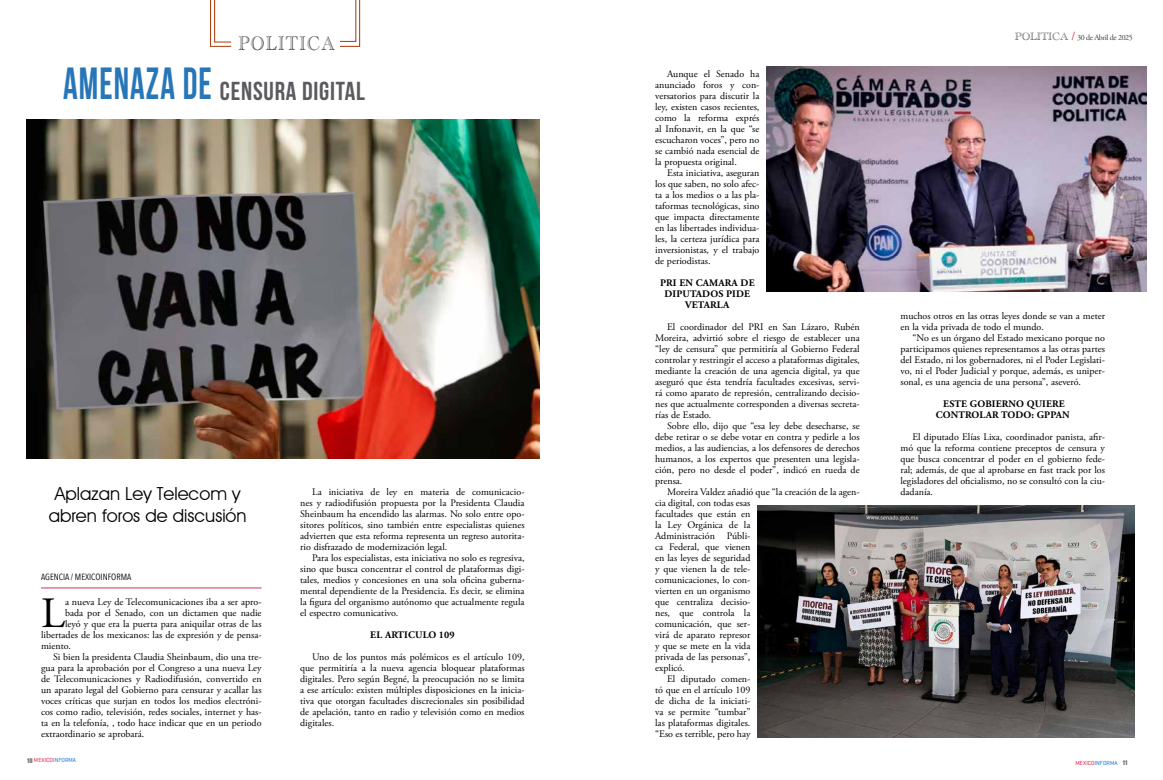
<style>
.page{position:relative;width:1163px;height:780px;background:#fff}
.page>*{position:absolute;margin:0;border:0;box-sizing:border-box;transform-origin:0 0}
.t1{font:43.2px "Adobe Garamond Pro";color:#000}
.t2{font:700 26px "Bebas Neue";letter-spacing:.03em;color:#5b5b5f}
.t3{font:20.4px "Academy Engraved Let Plain";letter-spacing:.08em;color:#433f40;scale:.87 1}
.t4{font:18px/21.6px "Avant Garde IT Cby BT";color:#000;text-align:center}
.t5{font:10px/11px "Adobe Garamond Pro";color:#000;text-align:justify}
.t6{font:700 10px/11px "Adobe Garamond Pro";letter-spacing:.015em;color:#000;text-align:center}
.t7{font:9px "Avenir Next Condensed";color:#000}
.t8{font:8px "Adobe Garamond Pro";letter-spacing:-.05em;color:#433f40}
.t9{font:6px "Geogrotesque";color:#0066d0}
.s1{font-size:45px;color:#2776b8}
.s2{font-family:"Impact";color:#727277}
.s3{color:#ee0031}
.s4{font-family:"Academy Engraved Let Plain";font-size:11px}
.s5{font-size:12px;color:#e12c40}
</style>
<div class="page">
<hr style="left:41px;top:587px;width:220px;height:1px;background:#e02c41">
<img style="left:27px;top:120px;width:512px;height:338px">
<img style="left:766px;top:66px;width:380px;height:226px">
<img style="left:757px;top:505px;width:377px;height:232px">
<svg style="left:210px;top:0;width:22px;height:47px"></svg>
<svg style="left:339px;top:0;width:21px;height:47px"></svg>
<h3 class="t3" style="left:238px;top:28px;width:112px">POLITICA</h3>
<h2 class="t2" style="left:63px;top:76px;width:303px"><span class="s1">AMENAZA DE</span> CENSURA DIGITAL</h2>
<p class="t5" style="left:655px;top:69px;width:106px;text-indent:12px">Aunque el Senado ha anunciado foros y con&shy;versatorios para discutir la ley, existen casos recientes, como la reforma exprés al Infonavit, en la que “se escucharon voces”, pero no se cambió nada esencial de la propuesta original.</p>
<p class="t5" style="left:655px;top:168px;width:106px;text-indent:12px">Esta iniciativa, aseguran los que saben, no solo afec&shy;ta a los medios o a las pla&shy;taformas tecnológicas, sino que impacta directamente en las libertades individua&shy;les, la certeza jurídica para inversionistas, y el trabajo de periodistas.</p>
<p class="t6" style="left:660px;top:277px;width:96px">PRI EN CAMARA DE<br>DIPUTADOS PIDE<br>VETARLA</p>
<p class="t5" style="left:655px;top:322px;width:206px;text-indent:12px">El coordinador del PRI en San Lázaro, Rubén Moreira, advirtió sobre el riesgo de establecer una “ley de censura” que permitiría al Gobierno Federal controlar y restringir el acceso a plataformas digitales, mediante la creación de una agencia digital, ya que aseguró que ésta tendría facultades excesivas, servi&shy;rá como aparato de represión, centralizando decisio&shy;nes que actualmente corresponden a diversas secreta&shy;rías de Estado.</p>
<p class="t5" style="left:655px;top:421px;width:206px;text-indent:12px">Sobre ello, dijo que “esa ley debe desecharse, se debe retirar o se debe votar en contra y pedirle a los medios, a las audiencias, a los defensores de derechos humanos, a los expertos que presenten una legisla&shy;ción, pero no desde el poder”, indicó en rueda de prensa.</p>
<p class="t5" style="left:667px;top:487px;width:194px">Moreira Valdez añadió que “la creación de la agen-</p>
<p class="t5" style="left:655px;top:498px;width:97px">cia digital, con todas esas</p>
<p class="t5" style="left:655px;top:509px;width:97px">facultades que están en</p>
<p class="t5" style="left:655px;top:520px;width:97px">la Ley Orgánica de la</p>
<p class="t5" style="left:655px;top:531px;width:97px">Administración Públi-</p>
<p class="t5" style="left:655px;top:542px;width:97px">ca Federal, que vienen</p>
<p class="t5" style="left:655px;top:553px;width:97px">en las leyes de seguridad</p>
<p class="t5" style="left:655px;top:564px;width:97px">y que vienen la de tele-</p>
<p class="t5" style="left:655px;top:575px;width:97px">comunicaciones, lo con-</p>
<p class="t5" style="left:655px;top:586px;width:97px">vierten en un organismo</p>
<p class="t5" style="left:655px;top:597px;width:97px">que centraliza decisio-</p>
<p class="t5" style="left:655px;top:608px;width:97px">nes, que controla la</p>
<p class="t5" style="left:655px;top:619px;width:97px">comunicación, que ser-</p>
<p class="t5" style="left:655px;top:630px;width:97px">virá de aparato represor</p>
<p class="t5" style="left:655px;top:641px;width:97px">y que se mete en la vida</p>
<p class="t5" style="left:655px;top:652px;width:97px">privada de las personas”,</p>
<p class="t5" style="left:655px;top:663px;width:31px">explicó.</p>
<p class="t5" style="left:667px;top:674px;width:85px">El diputado comen-</p>
<p class="t5" style="left:655px;top:685px;width:97px">tó que en el artículo 109</p>
<p class="t5" style="left:655px;top:696px;width:97px">de dicha de la iniciati-</p>
<p class="t5" style="left:655px;top:707px;width:97px">va se permite “tumbar”</p>
<p class="t5" style="left:655px;top:718px;width:97px">las plataformas digitales.</p>
<p class="t5" style="left:655px;top:729px;width:97px">“Eso es terrible, pero hay</p>
<h3 class="t4" style="left:49px;top:482px;width:199px">Aplazan Ley Telecom y abren foros de discusión</h3>
<p class="t5" style="left:300px;top:487px;width:226px;text-indent:12px">La iniciativa de ley en materia de comunicacio&shy;nes y radiodifusión propuesta por la Presidenta Claudia Sheinbaum ha encendido las alarmas. No solo entre opo&shy;sitores políticos, sino también entre especialistas quienes advierten que esta reforma representa un regreso autorita&shy;rio disfrazado de modernización legal.</p>
<p class="t5" style="left:300px;top:553px;width:226px;text-indent:12px">Para los especialistas, esta iniciativa no solo es regresiva, sino que busca concentrar el control de plataformas digi&shy;tales, medios y concesiones en una sola oficina guberna&shy;mental dependiente de la Presidencia. Es decir, se elimina la figura del organismo autónomo que actualmente regula el espectro comunicativo.</p>
<p class="t6" style="left:370px;top:629px;width:86px">EL ARTICULO 109</p>
<p class="t5" style="left:300px;top:652px;width:226px;text-indent:12px">Uno de los puntos más polémicos es el artículo 109, que permitiría a la nueva agencia bloquear plataformas digitales. Pero según Begné, la preocupación no se limita a ese artículo: existen múltiples disposiciones en la inicia&shy;tiva que otorgan facultades discrecionales sin posibilidad de apelación, tanto en radio y televisión como en medios digitales.</p>
<p class="t7" style="left:41px;top:569px;width:92px">AGENCIA / MEXICOINFORMA</p>
<h1 class="t1" style="left:41px;top:587px;width:25px">L</h1>
<p class="t5" style="left:65px;top:597px;width:198px">a nueva Ley de Telecomunicaciones iba a ser apro-</p>
<p class="t5" style="left:65px;top:608px;width:198px">bada por el Senado, con un dictamen que nadie</p>
<p class="t5" style="left:65px;top:619px;width:198px">leyó y que era la puerta para aniquilar otras de las</p>
<p class="t5" style="left:41px;top:630px;width:222px">libertades de los mexicanos: las de expresión y de pensa-</p>
<p class="t5" style="left:41px;top:641px;width:31px">miento.</p>
<p class="t5" style="left:53px;top:652px;width:210px">Si bien la presidenta Claudia Sheinbaum, dio una tre-</p>
<p class="t5" style="left:41px;top:663px;width:222px">gua para la aprobación por el Congreso a una nueva Ley</p>
<p class="t5" style="left:41px;top:674px;width:222px">de Telecomunicaciones y Radiodifusión, convertido en</p>
<p class="t5" style="left:41px;top:685px;width:222px">un aparato legal del Gobierno para censurar y acallar las</p>
<p class="t5" style="left:41px;top:696px;width:222px">voces críticas que surjan en todos los medios electróni-</p>
<p class="t5" style="left:41px;top:707px;width:222px">cos como radio, televisión, redes sociales, internet y has-</p>
<p class="t5" style="left:41px;top:718px;width:222px">ta en la telefonía, , todo hace indicar que en un periodo</p>
<p class="t5" style="left:41px;top:729px;width:105px">extraordinario se aprobará.</p>
<p class="t9" style="left:27px;top:756px;width:50px"><span class="s2">10</span> <span class="s3">MEXICO</span>INFORMA</p>
<p class="t8" style="left:1014px;top:32px;width:120px"><span class="s4">POLITICA</span> <span class="s5">/</span> 30 de Abril de 2025</p>
<p class="t5" style="left:900px;top:311px;width:206px">muchos otros en las otras leyes donde se van a meter en la vida privada de todo el mundo.</p>
<p class="t5" style="left:900px;top:333px;width:206px;text-indent:12px">“No es un órgano del Estado mexicano porque no participamos quienes representamos a las otras partes del Estado, ni los gobernadores, ni el Poder Legislati&shy;vo, ni el Poder Judicial y porque, además, es uniper&shy;sonal, es una agencia de una persona”, aseveró.</p>
<p class="t6" style="left:935px;top:398px;width:135px">ESTE GOBIERNO QUIERE<br>CONTROLAR TODO: GPPAN</p>
<p class="t5" style="left:900px;top:432px;width:206px;text-indent:12px">El diputado Elías Lixa, coordinador panista, afir&shy;mó que la reforma contiene preceptos de censura y que busca concentrar el poder en el gobierno fede&shy;ral; además, de que al aprobarse en fast track por los legisladores del oficialismo, no se consultó con la ciu&shy;dadanía.</p>
<p class="t9" style="left:1075px;top:759px;width:53px"><span class="s3">MEXICO</span>INFORMA <span class="s2">11</span></p>
</div>
